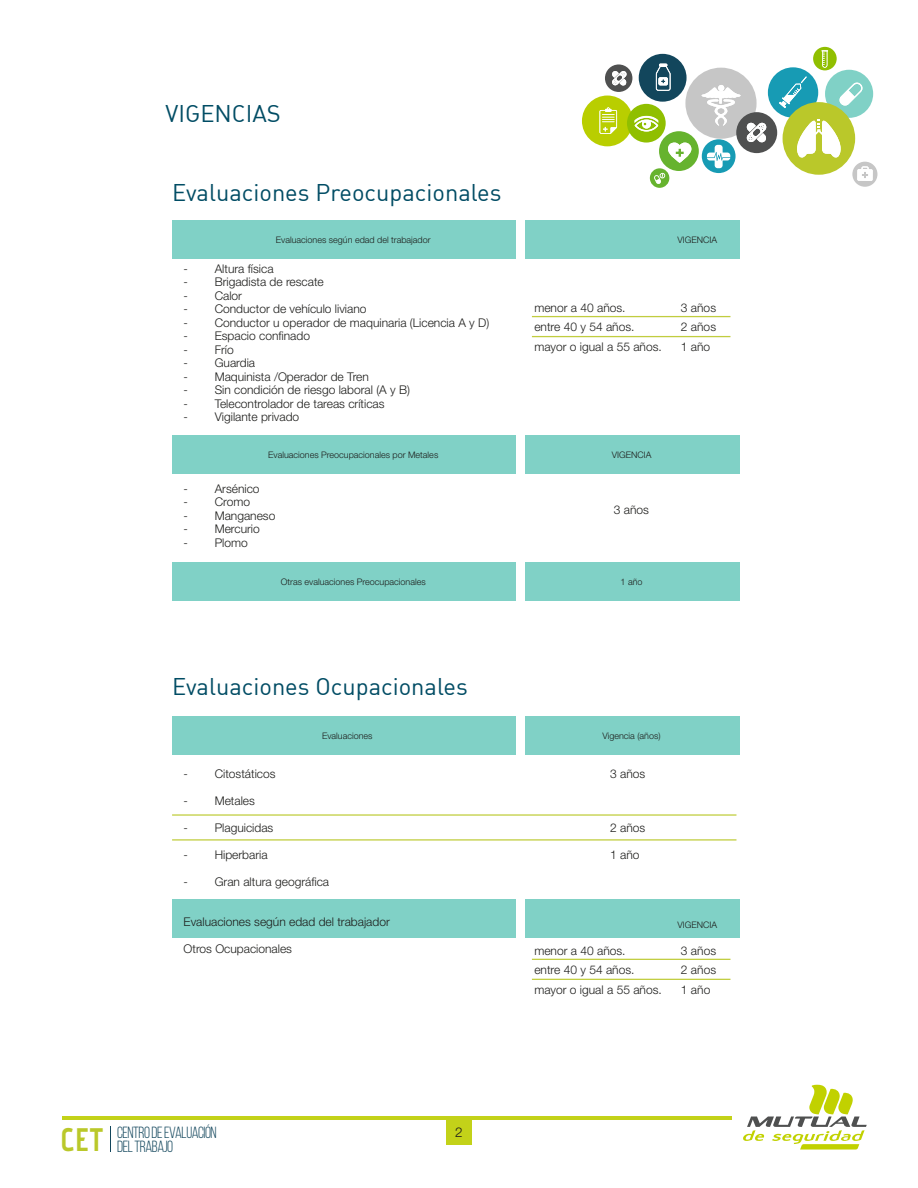
<style>
.page{position:relative;width:918px;height:1188px;background:#fff}
.page>*{position:absolute;margin:0;border:0;box-sizing:border-box;transform-origin:0 0}
.t1{font:23.7px "DIN Regular Alternate";color:#004c64}
.t2{font:16.2px/14.2px "Bebas Neue";letter-spacing:-.03em;color:#12465c}
.t3{font:300 13.5px "Helvetica Neue LT Std";color:#1d1d1b}
.t4{font:300 12px/19.5px "Helvetica Neue LT Std";color:#1d1d1b}
.t5{font:300 9px "Helvetica Neue LT Std";color:#1d1d1b}
.s1{font-family:"Advent Pro";font-weight:700;font-size:32.55px;color:#bac82a}
</style>
<div class="page">
<div style="left:172px;top:900px;width:344px;height:38px;background:#80d1c6"></div>
<div style="left:525px;top:900px;width:214px;height:38px;background:#80d1c6"></div>
<hr style="left:62px;top:1117px;width:670px;height:3px;background:#c3d219">
<svg style="left:110px;top:1127px;width:1px;height:25px"></svg>
<div style="left:650px;top:168px;width:19px;height:20px;background:#66b32e;border-radius:50%"></div>
<svg style="left:654px;top:173px;width:11px;height:11px"></svg>
<div style="left:639px;top:54px;width:48px;height:48px;background:#12465c;border-radius:50%"></div>
<div style="left:768px;top:67px;width:50px;height:51px;background:#179bb4;border-radius:50%"></div>
<svg style="left:702px;top:139px;width:34px;height:34px"></svg>
<div style="left:685px;top:68px;width:72px;height:71px;background:#c6c6c6;border-radius:50%"></div>
<div style="left:852px;top:162px;width:25px;height:25px;background:#c6c6c6;border-radius:50%"></div>
<div style="left:605px;top:64px;width:27px;height:28px;background:#4f5050;border-radius:50%"></div>
<div style="left:659px;top:131px;width:40px;height:40px;background:#66b32e;border-radius:50%"></div>
<div style="left:736px;top:112px;width:41px;height:41px;background:#4f5050;border-radius:50%"></div>
<div style="left:825px;top:70px;width:48px;height:48px;background:#80d1c6;border-radius:50%"></div>
<div style="left:582px;top:96px;width:51px;height:50px;background:#b9ce00;border-radius:50%"></div>
<div style="left:783px;top:102px;width:72px;height:73px;background:#bac82a;border-radius:50%"></div>
<div style="left:813px;top:47px;width:24px;height:23px;background:#90bf00;border-radius:50%"></div>
<div style="left:627px;top:104px;width:39px;height:39px;background:#90bf00;border-radius:50%"></div>
<svg style="left:839px;top:82px;width:24px;height:24px"></svg>
<svg style="left:779px;top:77px;width:28px;height:31px"></svg>
<svg style="left:822px;top:50px;width:6px;height:18px"></svg>
<svg style="left:599px;top:107px;width:18px;height:27px"></svg>
<svg style="left:635px;top:116px;width:23px;height:16px"></svg>
<svg style="left:797px;top:119px;width:44px;height:39px"></svg>
<svg style="left:857px;top:166px;width:16px;height:15px"></svg>
<svg style="left:656px;top:64px;width:15px;height:27px"></svg>
<svg style="left:668px;top:143px;width:23px;height:20px"></svg>
<svg style="left:701px;top:85px;width:66px;height:83px"></svg>
<svg style="left:612px;top:71px;width:15px;height:15px"></svg>
<svg style="left:743px;top:1085px;width:124px;height:65px"></svg>
<div style="left:446px;top:1119px;width:26px;height:26px;background:#c3d219"></div>
<div style="left:172px;top:220px;width:344px;height:39px;background:#80d1c6"></div>
<div style="left:525px;top:220px;width:214px;height:39px;background:#80d1c6"></div>
<hr style="left:532px;top:336px;width:198px;height:1px;background:#bac82a">
<hr style="left:532px;top:316px;width:198px;height:1px;background:#bac82a">
<div style="left:172px;top:436px;width:344px;height:38px;background:#80d1c6"></div>
<div style="left:525px;top:436px;width:214px;height:38px;background:#80d1c6"></div>
<div style="left:172px;top:563px;width:344px;height:38px;background:#80d1c6"></div>
<div style="left:525px;top:563px;width:214px;height:38px;background:#80d1c6"></div>
<hr style="left:532px;top:979px;width:198px;height:1px;background:#bac82a">
<hr style="left:532px;top:959px;width:198px;height:1px;background:#bac82a">
<div style="left:172px;top:716px;width:344px;height:38px;background:#80d1c6"></div>
<div style="left:525px;top:716px;width:214px;height:38px;background:#80d1c6"></div>
<hr style="left:172px;top:814px;width:564px;height:2px;background:#bac82a">
<hr style="left:172px;top:839px;width:564px;height:2px;background:#bac82a">
<h1 class="t1" style="left:165px;top:99px;width:117px">VIGENCIAS</h1>
<h1 class="t1" style="left:172px;top:178px;width:331px">Evaluaciones Preocupacionales</h1>
<p class="t5" style="left:276px;top:234px;width:156px">Evaluaciones según edad del trabajador</p>
<p class="t5" style="left:677px;top:234px;width:41px">VIGENCIA</p>
<p class="t4" style="left:184px;top:259px;width:6px">-</p>
<p class="t4" style="left:215px;top:259px;width:60px">Altura física</p>
<p class="t4" style="left:184px;top:272px;width:6px">-</p>
<p class="t4" style="left:215px;top:272px;width:111px">Brigadista de rescate</p>
<p class="t4" style="left:184px;top:286px;width:6px">-</p>
<p class="t4" style="left:215px;top:286px;width:29px">Calor</p>
<p class="t4" style="left:184px;top:299px;width:6px">-</p>
<p class="t4" style="left:215px;top:299px;width:153px">Conductor de vehículo liviano</p>
<p class="t4" style="left:184px;top:313px;width:6px">-</p>
<p class="t4" style="left:215px;top:313px;width:276px">Conductor u operador de maquinaria (Licencia A y D)</p>
<p class="t4" style="left:184px;top:326px;width:6px">-</p>
<p class="t4" style="left:215px;top:326px;width:97px">Espacio confinado</p>
<p class="t4" style="left:184px;top:340px;width:6px">-</p>
<p class="t4" style="left:215px;top:340px;width:21px">Frío</p>
<p class="t4" style="left:184px;top:353px;width:6px">-</p>
<p class="t4" style="left:215px;top:353px;width:42px">Guardia</p>
<p class="t4" style="left:184px;top:367px;width:6px">-</p>
<p class="t4" style="left:215px;top:367px;width:156px">Maquinista /Operador de Tren</p>
<p class="t4" style="left:184px;top:380px;width:6px">-</p>
<p class="t4" style="left:215px;top:380px;width:197px">Sin condición de riesgo laboral (A y B)</p>
<p class="t4" style="left:184px;top:394px;width:6px">-</p>
<p class="t4" style="left:215px;top:394px;width:171px">Telecontrolador de tareas críticas</p>
<p class="t4" style="left:184px;top:407px;width:6px">-</p>
<p class="t4" style="left:215px;top:407px;width:86px">Vigilante privado</p>
<p class="t4" style="left:534px;top:298px;width:129px">menor a 40 años.<br>entre 40 y 54 años. mayor o igual a 55 años.</p>
<p class="t4" style="left:681px;top:298px;width:37px;text-align:justify">3 años 2 años 1 año</p>
<p class="t5" style="left:268px;top:450px;width:172px">Evaluaciones Preocupacionales por Metales</p>
<p class="t5" style="left:612px;top:450px;width:41px">VIGENCIA</p>
<p class="t4" style="left:184px;top:478px;width:6px">-</p>
<p class="t4" style="left:215px;top:478px;width:46px">Arsénico</p>
<p class="t4" style="left:184px;top:492px;width:6px">-</p>
<p class="t4" style="left:215px;top:492px;width:37px">Cromo</p>
<p class="t4" style="left:184px;top:505px;width:6px">-</p>
<p class="t4" style="left:215px;top:505px;width:62px">Manganeso</p>
<p class="t4" style="left:184px;top:519px;width:6px">-</p>
<p class="t4" style="left:215px;top:519px;width:47px">Mercurio</p>
<p class="t4" style="left:184px;top:532px;width:6px">-</p>
<p class="t4" style="left:215px;top:532px;width:35px">Plomo</p>
<p class="t4" style="left:614px;top:499px;width:37px">3 años</p>
<p class="t5" style="left:281px;top:577px;width:146px">Otras evaluaciones Preocupacionales</p>
<p class="t5" style="left:621px;top:577px;width:24px">1 año</p>
<h1 class="t1" style="left:172px;top:672px;width:297px">Evaluaciones Ocupacionales</h1>
<p class="t5" style="left:322px;top:730px;width:52px">Evaluaciones</p>
<p class="t5" style="left:602px;top:730px;width:60px">Vigencia (años)</p>
<p class="t4" style="left:184px;top:763px;width:6px">-</p>
<p class="t4" style="left:215px;top:763px;width:62px">Citostáticos</p>
<p class="t4" style="left:184px;top:790px;width:6px">-</p>
<p class="t4" style="left:215px;top:790px;width:42px">Metales</p>
<p class="t4" style="left:184px;top:817px;width:6px">-</p>
<p class="t4" style="left:215px;top:817px;width:60px">Plaguicidas</p>
<p class="t4" style="left:184px;top:844px;width:6px">-</p>
<p class="t4" style="left:215px;top:844px;width:54px">Hiperbaria</p>
<p class="t4" style="left:184px;top:871px;width:6px">-</p>
<p class="t4" style="left:215px;top:871px;width:116px">Gran altura geográfica</p>
<p class="t4" style="left:184px;top:912px;width:208px">Evaluaciones según edad del trabajador</p>
<p class="t4" style="left:184px;top:939px;width:110px">Otros Ocupacionales</p>
<h2 class="t2" style="left:60px;top:1125px;width:158px;text-indent:57px">CENTRO DE EVALUACIÓN<br><span class="s1">CET</span> DEL TRABAJO</h2>
<p class="t3" style="left:455px;top:1124px;width:9px">2</p>
<p class="t4" style="left:610px;top:763px;width:37px">3 años</p>
<p class="t4" style="left:610px;top:817px;width:37px">2 años</p>
<p class="t4" style="left:610px;top:844px;width:31px">1 año</p>
<p class="t5" style="left:677px;top:919px;width:41px">VIGENCIA</p>
<p class="t4" style="left:534px;top:940px;width:129px">menor a 40 años.<br>entre 40 y 54 años. mayor o igual a 55 años.</p>
<p class="t4" style="left:681px;top:940px;width:37px;text-align:justify">3 años 2 años 1 año</p>
</div>
